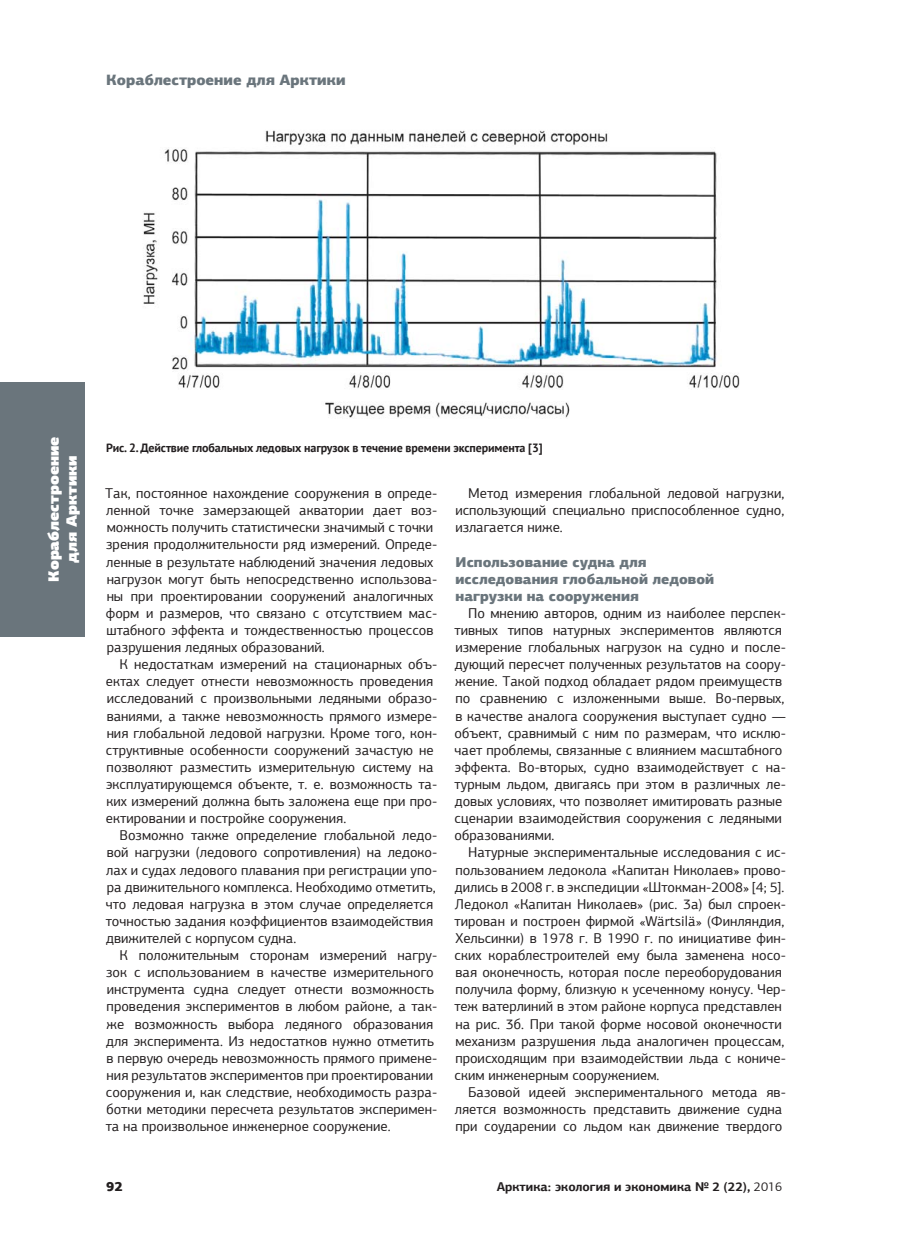
<style>
.page{position:relative;width:910px;height:1251px;background:#fff}
.page>*{position:absolute;margin:0;border:0;box-sizing:border-box;transform-origin:0 0}
.t1{font:900 15px/18px "PF Agora Sans Pro";color:#fff;text-align:center}
.t2{font:900 15px "PF Agora Sans Pro";color:#6a757c}
.t3{font:14.25px/17.1px "PF Agora Sans Pro";color:#231f20}
.t4{font:900 14.25px/17.1px "PF Agora Sans Pro";color:#6a757c}
.t5{font:900 13.5px "PF Agora Sans Pro";color:#231f20}
.t6{font:700 12.75px "PF Agora Sans Pro";color:#231f20}
.t7{font:700 12px "PT Sans";letter-spacing:-.01em;color:#231f20}
.s1{font-weight:400}
</style>
<div class="page">
<div style="left:0;top:382px;width:85px;height:254px;background:#6a757c"></div>
<img style="left:143px;top:130px;width:597px;height:288px">
<p class="t2" style="left:106px;top:74px;width:241px">Кораблестроение для Арктики</p>
<p class="t1" style="left:46px;top:581px;width:147px;rotate:-90deg">Кораблестроение для Арктики</p>
<p class="t7" style="left:106px;top:439px;width:438px">Рис. 2. Действие глобальных ледовых нагрузок в течение времени эксперимента [3]</p>
<p class="t3" style="left:105px;top:486px;width:334px">Так, постоянное нахождение сооружения в опреде&shy;ленной точке замерзающей акватории дает воз&shy;можность получить статистически значимый с точки зрения продолжительности ряд измерений. Опреде&shy;ленные в результате наблюдений значения ледовых нагрузок могут быть непосредственно использова&shy;ны при проектировании сооружений аналогичных форм и размеров, что связано с отсутствием мас&shy;штабного эффекта и тождественностью процессов разрушения ледяных образований.</p>
<p class="t3" style="left:106px;top:657px;width:333px;text-indent:14px">К недостаткам измерений на стационарных объ&shy;ектах следует отнести невозможность проведения исследований с произвольными ледяными образо&shy;ваниями, а также невозможность прямого измере&shy;ния глобальной ледовой нагрузки. Кроме того, кон&shy;структивные особенности сооружений зачастую не позволяют разместить измерительную систему на эксплуатирующемся объекте, т. е. возможность та&shy;ких измерений должна быть заложена еще при про&shy;ектировании и постройке сооружения.</p>
<p class="t3" style="left:106px;top:828px;width:333px;text-indent:14px">Возможно также определение глобальной ледо&shy;вой нагрузки (ледового сопротивления) на ледоко&shy;лах и судах ледового плавания при регистрации упо&shy;ра движительного комплекса. Необходимо отметить, что ледовая нагрузка в этом случае определяется точностью задания коэффициентов взаимодействия движителей с корпусом судна.</p>
<p class="t3" style="left:106px;top:947px;width:333px;text-indent:14px">К положительным сторонам измерений нагру&shy;зок с использованием в качестве измерительного инструмента судна следует отнести возможность проведения экспериментов в любом районе, а так&shy;же возможность выбора ледяного образования для эксперимента. Из недостатков нужно отметить в первую очередь невозможность прямого примене&shy;ния результатов экспериментов при проектировании сооружения и, как следствие, необходимость разра&shy;ботки методики пересчета результатов эксперимен&shy;та на произвольное инженерное сооружение.</p>
<p class="t3" style="left:455px;top:486px;width:331px;text-align:justify;text-indent:13px">Метод измерения глобальной ледовой нагрузки, использующий специально приспособленное судно, излагается ниже.</p>
<p class="t4" style="left:456px;top:554px;width:260px">Использование судна для исследования глобальной ледовой нагрузки на сооружения</p>
<p class="t3" style="left:454px;top:605px;width:333px;text-indent:14px">По мнению авторов, одним из наиболее перспек&shy;тивных типов натурных экспериментов являются измерение глобальных нагрузок на судно и после&shy;дующий пересчет полученных результатов на соору&shy;жение. Такой подход обладает рядом преимуществ по сравнению с изложенными выше. Во-первых, в качестве аналога сооружения выступает судно — объект, сравнимый с ним по размерам, что исклю&shy;чает проблемы, связанные с влиянием масштабного эффекта. Во-вторых, судно взаимодействует с на&shy;турным льдом, двигаясь при этом в различных ле&shy;довых условиях, что позволяет имитировать разные сценарии взаимодействия сооружения с ледяными образованиями.</p>
<p class="t3" style="left:454px;top:845px;width:333px;text-indent:14px">Натурные экспериментальные исследования с ис&shy;пользованием ледокола «Капитан Николаев» прово&shy;дились в 2008 г. в экспедиции «Штокман-2008» [4; 5].<br>Ледокол «Капитан Николаев» (рис. 3а) был спроек&shy;тирован и построен фирмой «Wärtsilä» (Финляндия, Хельсинки) в 1978 г. В 1990 г. по инициативе фин&shy;ских кораблестроителей ему была заменена носо&shy;вая оконечность, которая после переоборудования получила форму, близкую к усеченному конусу. Чер&shy;теж ватерлиний в этом районе корпуса представлен на рис. 3б. При такой форме носовой оконечности механизм разрушения льда аналогичен процессам, происходящим при взаимодействии льда с кониче&shy;ским инженерным сооружением.</p>
<p class="t3" style="left:455px;top:1084px;width:332px;text-indent:14px">Базовой идеей экспериментального метода яв&shy;ляется возможность представить движение судна при соударении со льдом как движение твердого</p>
<p class="t5" style="left:106px;top:1180px;width:18px">92</p>
<p class="t6" style="left:497px;top:1181px;width:287px">Арктика: экология и экономика № 2 (22), <span class="s1">2016</span></p>
</div>
